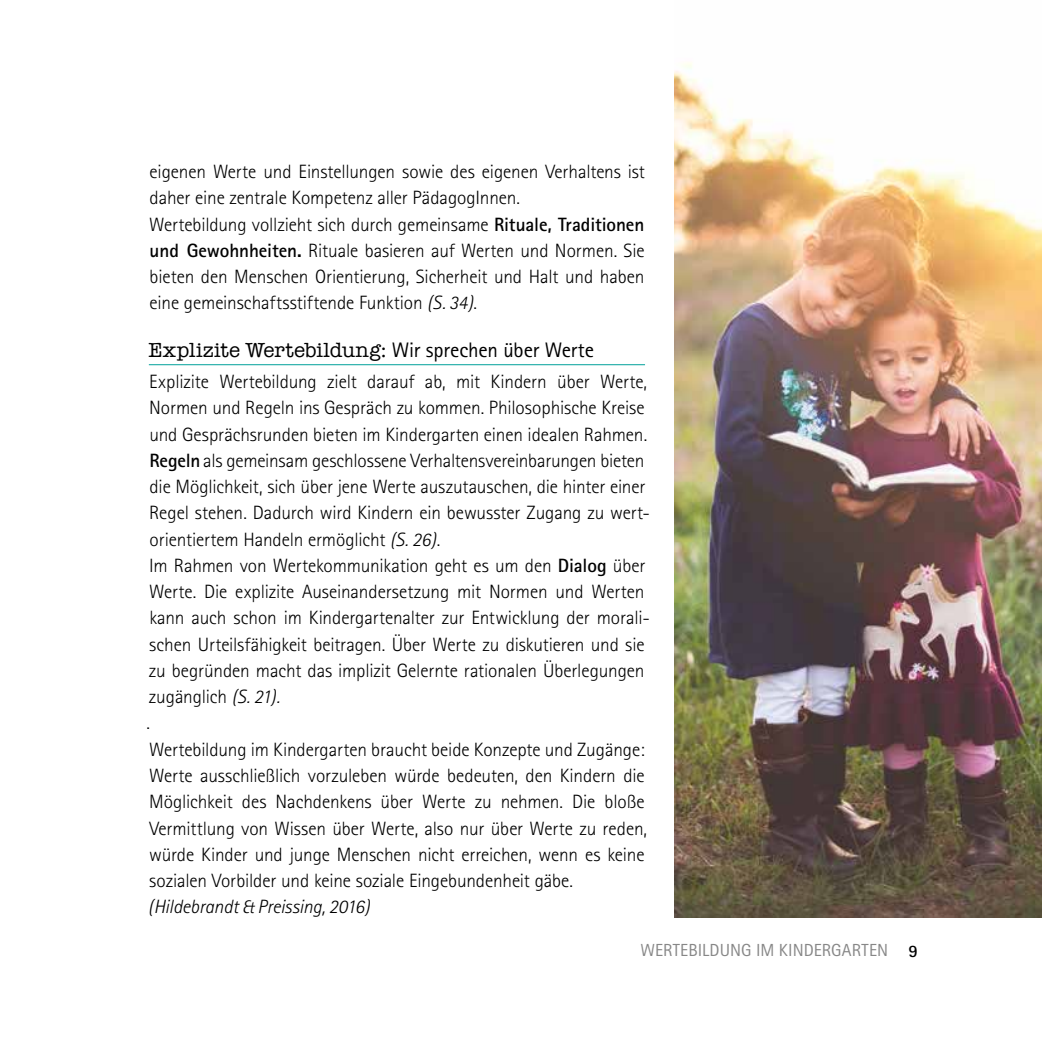
<style>
.page{position:relative;width:1042px;height:1042px;background:#fff}
.page>*{position:absolute;margin:0;border:0;box-sizing:border-box;transform-origin:0 0}
.t1{font:21px "American Typewriter";letter-spacing:.01em;color:#000}
.t2{font:300 19.25px/26.2px "Rotis Sans Serif";letter-spacing:-.01em;color:#000}
.t3{font:italic 300 19.25px "Rotis Sans Serif";letter-spacing:-.01em;color:#000}
.t4{font:17.5px "Rotis Sans Serif";color:#878787}
.t5{font:700 17.5px "Rotis Sans Serif";color:#000}
.s1{font-weight:700}
.s2{font-style:italic}
.s3{font-family:"Rotis Sans Serif"}
</style>
<div class="page">
<hr style="left:149px;top:364px;width:496px;height:1px;background:#00a19a">
<img style="left:675px;top:62px;width:367px;height:856px">
<p class="t2" style="left:149px;top:158px;width:497px">eigenen Werte und Einstellungen sowie des eigenen Verhaltens ist daher eine zentrale Kompetenz aller PädagogInnen.<br>Wertebildung vollzieht sich durch gemeinsame <span class="s1">Rituale, Traditionen und Gewohnheiten.</span> Rituale basieren auf Werten und Normen. Sie bieten den Menschen Orientierung, Sicherheit und Halt und haben eine gemeinschaftsstiftende Funktion <span class="s2">(S. 34)</span>.</p>
<p class="t1" style="left:149px;top:333px;width:447px">Explizite Wertebildung: <span class="s3">Wir sprechen über Werte</span></p>
<p class="t2" style="left:149px;top:368px;width:502px">Explizite Wertebildung zielt darauf ab, mit Kindern über Werte, Normen und Regeln ins Gespräch zu kommen. Philosophische Kreise und Gesprächsrunden bieten im Kindergarten einen idealen Rahmen.<br><span class="s1">Regeln</span> als gemeinsam geschlossene Verhaltensvereinbarungen bieten die Möglichkeit, sich über jene Werte auszutauschen, die hinter einer Regel stehen. Dadurch wird Kindern ein bewusster Zugang zu wert&shy;orientiertem Handeln ermöglicht <span class="s2">(S. 26)</span>.<br>Im Rahmen von Wertekommunikation geht es um den <span class="s1">Dialog</span> über Werte. Die explizite Auseinandersetzung mit Normen und Werten kann auch schon im Kindergartenalter zur Entwicklung der morali&shy;schen Urteilsfähigkeit beitragen. Über Werte zu diskutieren und sie zu begründen macht das implizit Gelernte rationalen Überlegungen zugänglich <span class="s2">(S. 21).</span></p>
<p class="t2" style="left:146px;top:710px;width:5px">.</p>
<p class="t2" style="left:149px;top:736px;width:497px">Wertebildung im Kindergarten braucht beide Konzepte und Zugänge:</p>
<p class="t2" style="left:149px;top:762px;width:497px">Werte ausschließlich vorzuleben würde bedeuten, den Kindern die</p>
<p class="t2" style="left:149px;top:788px;width:497px">Möglichkeit des Nachdenkens über Werte zu nehmen. Die bloße</p>
<p class="t2" style="left:149px;top:815px;width:499px">Vermittlung von Wissen über Werte, also nur über Werte zu reden,</p>
<p class="t2" style="left:149px;top:841px;width:497px">würde Kinder und junge Menschen nicht erreichen, wenn es keine</p>
<p class="t2" style="left:149px;top:867px;width:425px">sozialen Vorbilder und keine soziale Eingebundenheit gäbe.</p>
<p class="t3" style="left:148px;top:895px;width:223px">(Hildebrandt &amp; Preissing, 2016)</p>
<p class="t4" style="left:640px;top:940px;width:249px">WERTEBILDUNG IM KINDERGARTEN</p>
<p class="t5" style="left:908px;top:939px;width:11px">9</p>
</div>
